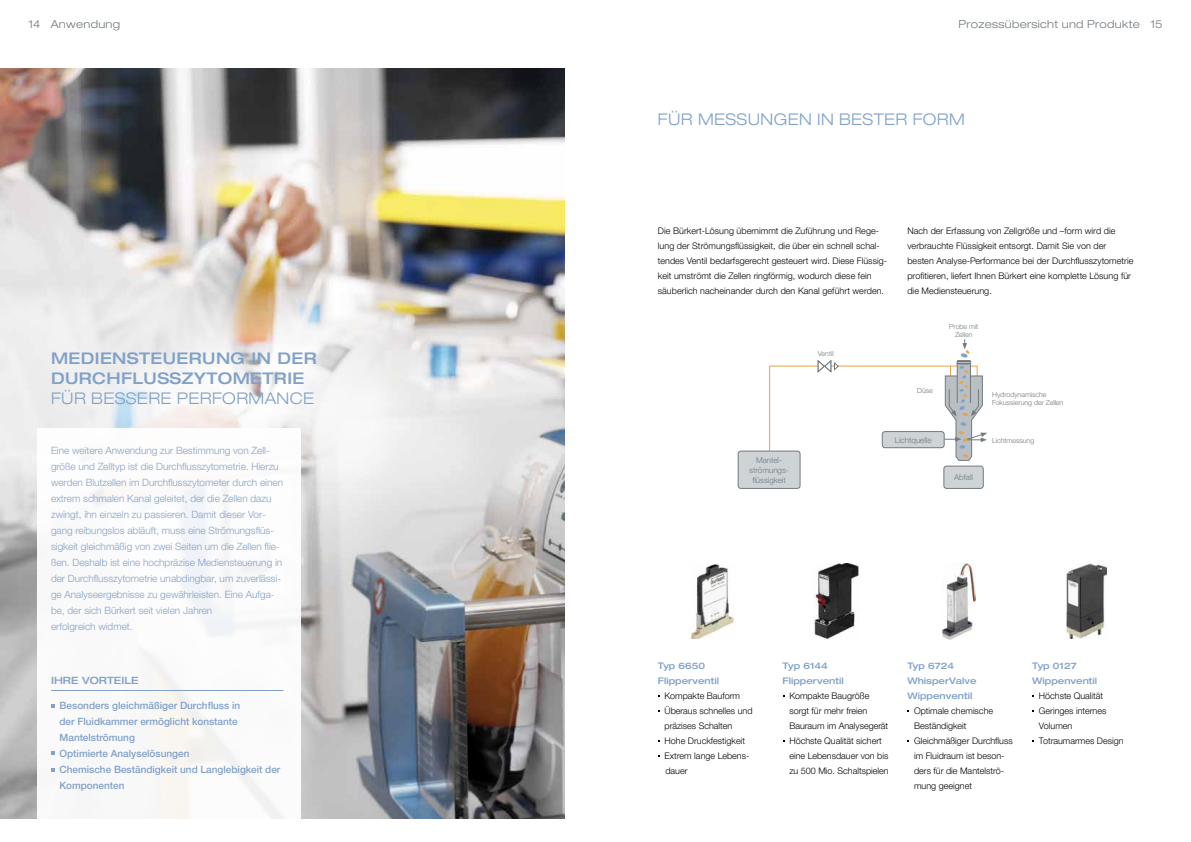
<style>
.page{position:relative;width:1191px;height:842px;background:#fff}
.page>*{position:absolute;margin:0;border:0;box-sizing:border-box;transform-origin:0 0}
.t1{font:300 expanded 16px "Helvetica Neue LTW1 G";letter-spacing:.025em;color:#81a1c8}
.t2{font:500 expanded 16px/20px "Helvetica Neue LTW1 G";letter-spacing:.025em;color:#81a1c8}
.t3{font:300 expanded 11px "Helvetica Neue LTW1 G";letter-spacing:.025em;color:#727a7f}
.t4{font:300 10px/16px "Helvetica Neue LTW1 G";color:#81a1c8}
.t5{font:500 10px/16px "Helvetica Neue LTW1 G";color:#81a1c8}
.t6{font:500 expanded 10px "Helvetica Neue LTW1 G";letter-spacing:.005em;color:#81a1c8}
.t7{font:300 9px/15px "Helvetica Neue LTW1 G";color:#000}
.t8{font:500 expanded 9px/15px "Helvetica Neue LTW1 G";color:#81a1c8}
.t9{font:300 8px/10px "Helvetica Neue LTW1 G";color:#727a7f;text-align:center}
.t10{font:300 7px/8px "Helvetica Neue LTW1 G";color:#727a7f;text-align:center}
</style>
<div class="page">
<img style="left:0;top:69px;width:564px;height:750px">
<svg style="left:0;top:285px;width:393px;height:198px;fill:#efefef"></svg>
<div style="left:38px;top:428px;width:262px;height:414px;background:#fff"></div>
<img style="left:689px;top:564px;width:46px;height:75px">
<img style="left:814px;top:564px;width:45px;height:75px">
<img style="left:942px;top:564px;width:33px;height:75px">
<img style="left:1066px;top:564px;width:41px;height:75px">
<hr style="left:51px;top:690px;width:232px;height:1px;background:#81a1c8">
<div style="left:944px;top:466px;width:39px;height:22px;background:#ced3d6;border-radius:3px"></div>
<div style="left:943px;top:466px;width:40px;height:23px;border:1px solid #727a7f;border-radius:3px"></div>
<div style="left:738px;top:451px;width:62px;height:37px;background:#ced3d6;border-radius:3px"></div>
<div style="left:737px;top:451px;width:63px;height:38px;border:1px solid #727a7f;border-radius:3px"></div>
<svg style="left:768px;top:339px;width:219px;height:122px"></svg>
<p class="t3" style="left:28px;top:17px;width:93px">14 Anwendung</p>
<p class="t3" style="left:958px;top:17px;width:206px">Prozessübersicht und Produkte 15</p>
<h1 class="t1" style="left:658px;top:110px;width:308px">FÜR MESSUNGEN IN BESTER FORM</h1>
<p class="t7" style="left:658px;top:223px;width:231px">Die Bürkert-Lösung übernimmt die Zuführung und Rege&shy;lung der Strömungsflüssigkeit, die über ein schnell schal&shy;tendes Ventil bedarfsgerecht gesteuert wird. Diese Flüssig&shy;keit umströmt die Zellen ringförmig, wodurch diese fein säuberlich nacheinander durch den Kanal geführt werden.</p>
<p class="t7" style="left:907px;top:223px;width:228px">Nach der Erfassung von Zellgröße und –form wird die verbrauchte Flüssigkeit entsorgt. Damit Sie von der besten Analyse-Performance bei der Durchflusszytometrie profitieren, liefert Ihnen Bürkert eine komplette Lösung für die Mediensteuerung.</p>
<h1 class="t2" style="left:51px;top:348px;width:267px">MEDIENSTEUERUNG IN DER<br>DURCHFLUSSZYTOMETRIE</h1>
<h1 class="t1" style="left:51px;top:389px;width:265px">FÜR BESSERE PERFORMANCE</h1>
<p class="t4" style="left:51px;top:442px;width:233px">Eine weitere Anwendung zur Bestimmung von Zell&shy;größe und Zelltyp ist die Durchflusszytometrie. Hierzu werden Blutzellen im Durchflusszytometer durch einen extrem schmalen Kanal geleitet, der die Zellen dazu zwingt, ihn einzeln zu passieren. Damit dieser Vor&shy;gang reibungslos abläuft, muss eine Strömungsflüs&shy;sigkeit gleichmäßig von zwei Seiten um die Zellen flie&shy;ßen. Deshalb ist eine hochpräzise Mediensteuerung in der Durchflusszytometrie unabdingbar, um zuverlässi&shy;ge Analyseergebnisse zu gewährleisten. Eine Aufga&shy;be, der sich Bürkert seit vielen Jahren<br>erfolgreich widmet.</p>
<p class="t6" style="left:51px;top:674px;width:89px">IHRE VORTEILE</p>
<p class="t5" style="left:60px;top:698px;width:222px">Besonders gleichmäßiger Durchfluss in<br>der Fluidkammer ermöglicht konstante<br>Mantelströmung<br>Optimierte Analyselösungen<br>Chemische Beständigkeit und Langlebigkeit der<br>Komponenten</p>
<p class="t10" style="left:817px;top:349px;width:17px">Ventil</p>
<p class="t9" style="left:749px;top:455px;width:40px">Mantel&shy;strömungs&shy;flüssigkeit</p>
<p class="t10" style="left:949px;top:322px;width:31px">Probe mit<br>Zellen</p>
<p class="t10" style="left:917px;top:386px;width:17px">Düse</p>
<p class="t9" style="left:895px;top:435px;width:38px">Lichtquelle</p>
<p class="t9" style="left:954px;top:472px;width:20px">Abfall</p>
<p class="t10" style="left:992px;top:390px;width:73px;text-align:left">Hydrodynamische<br>Fokussierung der Zellen</p>
<p class="t10" style="left:992px;top:436px;width:44px">Lichtmessung</p>
<p class="t8" style="left:658px;top:658px;width:63px">Typ 6650<br>Flipperventil</p>
<p class="t7" style="left:664px;top:688px;width:89px">Kompakte Bauform<br>Überaus schnelles und präzises Schalten<br>Hohe Druckfestigkeit<br>Extrem lange Lebens&shy;dauer</p>
<p class="t8" style="left:782px;top:658px;width:63px">Typ 6144<br>Flipperventil</p>
<p class="t7" style="left:789px;top:688px;width:101px">Kompakte Baugröße sorgt für mehr freien<br>Bauraum im Analysegerät<br>Höchste Qualität sichert eine Lebensdauer von bis zu 500 Mio. Schaltspielen</p>
<p class="t8" style="left:907px;top:658px;width:71px">Typ 6724<br>WhisperValve<br>Wippenventil</p>
<p class="t7" style="left:914px;top:703px;width:100px">Optimale chemische<br>Beständigkeit<br>Gleichmäßiger Durchfluss im Fluidraum ist beson&shy;ders für die Mantelströ&shy;mung geeignet</p>
<p class="t8" style="left:1032px;top:658px;width:66px">Typ 0127<br>Wippenventil</p>
<p class="t7" style="left:1039px;top:688px;width:86px">Höchste Qualität<br>Geringes internes<br>Volumen<br>Totraumarmes Design</p>
</div>
